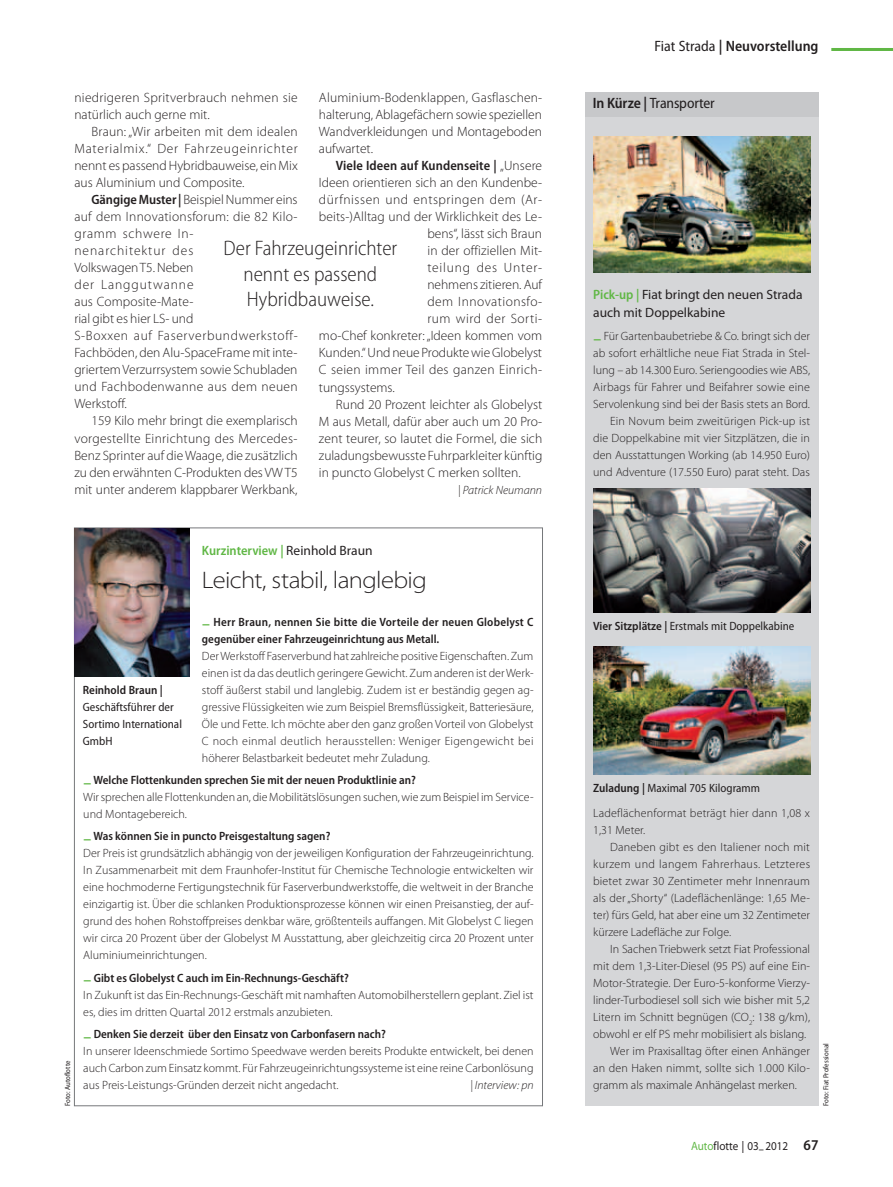
<style>
.page{position:relative;width:893px;height:1187px;background:#fff}
.page>*{position:absolute;margin:0;border:0;box-sizing:border-box;transform-origin:0 0}
.t1{font:300 semi-expanded 24px "Myriad Pro";letter-spacing:-.025em;color:#231f20}
.t2{font:300 semi-condensed 21px/25.5px "Myriad Pro";color:#231f20;text-align:center}
.t3{font:600 semi-condensed 15px "Myriad Pro";color:#231f20}
.t4{font:semi-condensed 15px "Myriad Pro";letter-spacing:-.01em;color:#231f20}
.t5{font:300 13.5px/17px "Myriad Pro";color:#231f20;text-align:justify}
.t6{font:300 13.5px/17px "Myriad Pro";letter-spacing:.02em;color:#231f20}
.t7{font:13.5px/18px "Myriad Pro";color:#231f20}
.t8{font:300 13.5px "Myriad Pro";letter-spacing:.04em;color:#231f20}
.t9{font:600 semi-condensed 13.5px "Myriad Pro";letter-spacing:.005em;color:#231f20}
.t10{font:300 13.5px "Myriad Pro";letter-spacing:.025em;color:#231f20}
.t11{font:600 semi-condensed 13.5px "Myriad Pro";color:#60b745}
.t12{font:300 13.5px "Myriad Pro";letter-spacing:.035em;color:#231f20}
.t13{font:300 13.5px "Myriad Pro";letter-spacing:.06em;color:#231f20}
.t14{font:300 12px/17px "Myriad Pro";color:#231f20}
.t15{font:600 semi-condensed 12px/17px "Myriad Pro";color:#231f20}
.t16{font:semi-condensed 12px/17px "Myriad Pro";color:#231f20}
.t17{font:italic 300 12px "Myriad Pro";color:#231f20}
.t18{font:semi-expanded 12px "Myriad Pro";color:#231f20;scale:.85 1}
.t19{font:semi-condensed 7.5px "Myriad Pro";color:#231f20}
.s1{font-weight:300;font-stretch:normal}
.s2{font-weight:600;font-stretch:semi-condensed}
.s3{font-weight:400;font-stretch:normal;color:#231f20}
.s4{font-stretch:normal;font-size:15.75px;color:#60b745}
.s5{font-weight:600;font-size:15.75px;color:#60b745}
.s6{font-weight:400}
.s7{font-weight:600}
.s8{font-weight:600;font-stretch:semi-condensed;color:#60b745}
.s9{color:#60b745}
.s10{font-weight:600;font-stretch:semi-condensed;font-size:15px}
</style>
<div class="page">
<div style="left:585px;top:92px;width:234px;height:1014px;background:#d5d6d8"></div>
<div style="left:585px;top:92px;width:234px;height:25px;background:#c7c8ca"></div>
<img style="left:74px;top:528px;width:115px;height:148px">
<img style="left:593px;top:136px;width:217px;height:136px">
<img style="left:593px;top:646px;width:217px;height:128px">
<img style="left:593px;top:488px;width:217px;height:124px">
<hr style="left:831px;top:48px;width:62px;height:3px;background:#60b745">
<p class="t5" style="left:319px;top:89px;width:225px">Aluminium-Bodenklappen, Gasflaschen&shy;halterung, Ablagefächern sowie speziellen Wandverkleidungen und Montageboden aufwartet.</p>
<p class="t9" style="left:336px;top:158px;width:208px">Viele Ideen auf Kundenseite | <span class="s1">„Unsere</span></p>
<p class="t5" style="left:319px;top:174px;width:225px">Ideen orientieren sich an den Kundenbe-</p>
<p class="t8" style="left:319px;top:192px;width:225px">dürfnissen und entspringen dem (Ar-</p>
<p class="t5" style="left:319px;top:208px;width:225px">beits-)Alltag und der Wirklichkeit des Le-</p>
<p class="t5" style="left:427px;top:225px;width:116px">bens“, lässt sich Braun</p>
<p class="t5" style="left:427px;top:242px;width:116px">in der offiziellen Mit-</p>
<p class="t13" style="left:427px;top:260px;width:116px">teilung des Unter-</p>
<p class="t5" style="left:427px;top:276px;width:116px">nehmens zitieren. Auf</p>
<p class="t12" style="left:427px;top:294px;width:116px">dem Innovationsfo-</p>
<p class="t8" style="left:427px;top:311px;width:116px">rum wird der Sorti-</p>
<p class="t5" style="left:319px;top:327px;width:225px">mo-Chef konkreter: „Ideen kommen vom</p>
<p class="t5" style="left:319px;top:345px;width:225px">Kunden.“ Und neue Produkte wie Globelyst</p>
<p class="t10" style="left:319px;top:362px;width:225px">C seien immer Teil des ganzen Einrich-</p>
<p class="t5" style="left:319px;top:379px;width:77px">tungssystems.</p>
<p class="t5" style="left:336px;top:396px;width:208px">Rund 20 Prozent leichter als Globelyst</p>
<p class="t5" style="left:319px;top:413px;width:225px">M aus Metall, dafür aber auch um 20 Pro-</p>
<p class="t5" style="left:319px;top:430px;width:225px">zent teurer, so lautet die Formel, die sich</p>
<p class="t5" style="left:319px;top:447px;width:225px">zuladungsbewusste Fuhrparkleiter künftig</p>
<p class="t5" style="left:319px;top:464px;width:203px">in puncto Globelyst C merken sollten.</p>
<p class="t17" style="left:458px;top:483px;width:85px">| Patrick Neumann</p>
<p class="t6" style="left:74px;top:89px;width:225px">niedrigeren Spritverbrauch nehmen sie natürlich auch gerne mit.</p>
<p class="t5" style="left:74px;top:123px;width:225px;text-indent:17px">Braun: „Wir arbeiten mit dem idealen Materialmix.“ Der Fahrzeugeinrichter nennt es passend Hybridbauweise, ein Mix aus Aluminium und Composite.</p>
<p class="t5" style="left:74px;top:191px;width:225px;text-align:left;text-indent:17px"><span class="s2">GängigeMuster|</span> Beispiel Nummer eins auf dem Innovationsforum: die 82 Kilo&shy;gramm schwere In-<br>nenarchitektur des<br>Volkswagen T5. Neben<br>der Langgutwanne<br>aus Composite-Mate-<br>rial gibt es hier LS- und<br>S-Boxxen auf Faserverbundwerkstoff-<br>Fachböden, den Alu-SpaceFrame mit inte&shy;griertem Verzurrsystem sowie Schubladen und Fachbodenwanne aus dem neuen<br>Werkstoff.</p>
<p class="t5" style="left:74px;top:412px;width:225px;text-indent:17px">159 Kilo mehr bringt die exemplarisch vorgestellte Einrichtung des Mercedes-Benz Sprinter auf die Waage, die zusätzlich zu den erwähnten C-Produkten des VW T5 mit unter anderem klappbarer Werkbank,</p>
<h2 class="t2" style="left:223px;top:236px;width:175px">Der Fahrzeugeinrichter nennt es passend<br>Hybridbauweise.</h2>
<p class="t19" style="left:64px;top:1106px;width:47px;rotate:-90deg">Foto: Autoflotte</p>
<p class="t11" style="left:202px;top:543px;width:172px">Kurzinterview | <span class="s3">Reinhold Braun</span></p>
<h1 class="t1" style="left:202px;top:567px;width:226px">Leicht, stabil, langlebig</h1>
<p class="t15" style="left:202px;top:613px;width:333px"><span class="s4">–</span> Herr Braun, nennen Sie bitte die Vorteile der neuen Globelyst C gegenüber einer Fahrzeugeinrichtung aus Metall.</p>
<p class="t14" style="left:202px;top:647px;width:333px;text-align:justify">Der Werkstoff Faserverbund hat zahlreiche positive Eigenschaften. Zum einen ist da das deutlich geringere Gewicht. Zum anderen ist der Werk&shy;stoff äußerst stabil und langlebig. Zudem ist er beständig gegen ag&shy;gressive Flüssigkeiten wie zum Beispiel Bremsflüssigkeit, Batteriesäure, Öle und Fette. Ich möchte aber den ganz großen Vorteil von Globelyst C noch einmal deutlich herausstellen: Weniger Eigengewicht bei höherer Belastbarkeit bedeutet mehr Zuladung.</p>
<p class="t14" style="left:83px;top:771px;width:452px"><span class="s5">–</span> <span class="s2">Welche Flottenkunden sprechen Sie mit der neuen Produktlinie an?<br></span>Wir sprechen alle Flottenkunden an, die Mobilitätslösungen suchen, wie zum Beispiel im Service&shy;und Montagebereich.</p>
<p class="t14" style="left:83px;top:828px;width:452px"><span class="s5">–</span> <span class="s2">Was können Sie in puncto Preisgestaltung sagen?<br></span>Der Preis ist grundsätzlich abhängig von der jeweiligen Konfiguration der Fahrzeugeinrichtung.<br>In Zusammenarbeit mit dem Fraunhofer-Institut für Chemische Technologie entwickelten wir eine hochmoderne Fertigungstechnik für Faserverbundwerkstoffe, die weltweit in der Branche einzigartig ist. Über die schlanken Produktionsprozesse können wir einen Preisanstieg, der auf&shy;grund des hohen Rohstoffpreises denkbar wäre, größtenteils auffangen. Mit Globelyst C liegen wir circa 20 Prozent über der Globelyst M Ausstattung, aber gleichzeitig circa 20 Prozent unter Aluminiumeinrichtungen.</p>
<p class="t14" style="left:83px;top:969px;width:452px"><span class="s5">–</span> <span class="s2">Gibt es Globelyst C auch im Ein-Rechnungs-Geschäft?<br></span>In Zukunft ist das Ein-Rechnungs-Geschäft mit namhaften Automobilherstellern geplant. Ziel ist es, dies im dritten Quartal 2012 erstmals anzubieten.</p>
<p class="t14" style="left:83px;top:1025px;width:452px"><span class="s5">–</span> <span class="s2">Denken Sie derzeit über den Einsatz von Carbonfasern nach?<br></span>In unserer Ideenschmiede Sortimo Speedwave werden bereits Produkte entwickelt, bei denen auch Carbon zum Einsatz kommt. Für Fahrzeugeinrichtungssysteme ist eine reine Carbonlösung aus Preis-Leistungs-Gründen derzeit nicht angedacht.</p>
<p class="t15" style="left:83px;top:681px;width:82px">Reinhold Braun |</p>
<p class="t16" style="left:83px;top:698px;width:101px">Geschäftsführer der<br>Sortimo International<br>GmbH</p>
<p class="t17" style="left:470px;top:1078px;width:65px">| Interview: pn</p>
<p class="t3" style="left:655px;top:38px;width:165px"><span class="s6">Fiat Strada</span> | Neuvorstellung</p>
<p class="t4" style="left:593px;top:95px;width:123px"><span class="s7">In Kürze |</span> Transporter</p>
<p class="t7" style="left:593px;top:286px;width:211px"><span class="s8">Pick-up |</span> Fiat bringt den neuen Strada auch mit Doppelkabine</p>
<p class="t14" style="left:593px;top:328px;width:218px;text-align:right"><span class="s5">–</span> Für Gartenbaubetriebe &amp; Co. bringt sich der ab sofort erhältliche neue Fiat Strada in Stel&shy;lung – ab 14.300 Euro. Seriengoodies wie ABS, Airbags für Fahrer und Beifahrer sowie eine Servolenkung sind bei der Basis stets an Bord.<br>Ein Novum beim zweitürigen Pick-up ist die Doppelkabine mit vier Sitzplätzen, die in den Ausstattungen Working (ab 14.950 Euro) und Adventure (17.550 Euro) parat steht. Das</p>
<p class="t16" style="left:593px;top:617px;width:203px"><span class="s7">Vier Sitzplätze |</span> Erstmals mit Doppelkabine</p>
<p class="t16" style="left:593px;top:779px;width:168px"><span class="s7">Zuladung |</span> Maximal 705 Kilogramm</p>
<p class="t14" style="left:593px;top:804px;width:218px">Ladeflächenformat beträgt hier dann 1,08 x<br>1,31 Meter.</p>
<p class="t14" style="left:593px;top:838px;width:218px;text-align:justify;text-indent:17px">Daneben gibt es den Italiener noch mit kurzem und langem Fahrerhaus. Letzteres bietet zwar 30 Zentimeter mehr Innenraum als der „Shorty“ (Ladeflächenlänge: 1,65 Me&shy;ter) fürs Geld, hat aber eine um 32 Zentimeter kürzere Ladefläche zur Folge.</p>
<p class="t14" style="left:610px;top:940px;width:201px">In Sachen Triebwerk setzt Fiat Professional</p>
<p class="t14" style="left:593px;top:957px;width:218px">mit dem 1,3-Liter-Diesel (95 PS) auf eine Ein-</p>
<p class="t14" style="left:593px;top:974px;width:218px">Motor-Strategie. Der Euro-5-konforme Vierzy-</p>
<p class="t14" style="left:593px;top:991px;width:218px">linder-Turbodiesel soll sich wie bisher mit 5,2</p>
<p class="t14" style="left:593px;top:1008px;width:218px">Litern im Schnitt begnügen (CO<sub>2</sub>: 138 g/km),</p>
<p class="t14" style="left:593px;top:1025px;width:215px">obwohl er elf PS mehr mobilisiert als bislang.</p>
<p class="t14" style="left:610px;top:1042px;width:201px">Wer im Praxisalltag öfter einen Anhänger</p>
<p class="t14" style="left:593px;top:1059px;width:218px">an den Haken nimmt, sollte sich 1.000 Kilo-</p>
<p class="t14" style="left:593px;top:1076px;width:205px">gramm als maximale Anhängelast merken.</p>
<p class="t19" style="left:822px;top:1106px;width:64px;rotate:-90deg">Foto: Fiat Professional</p>
<p class="t18" style="left:691px;top:1139px;width:152px"><span class="s9">Auto</span>flotte | 03– 2012 <span class="s10">67</span></p>
</div>
